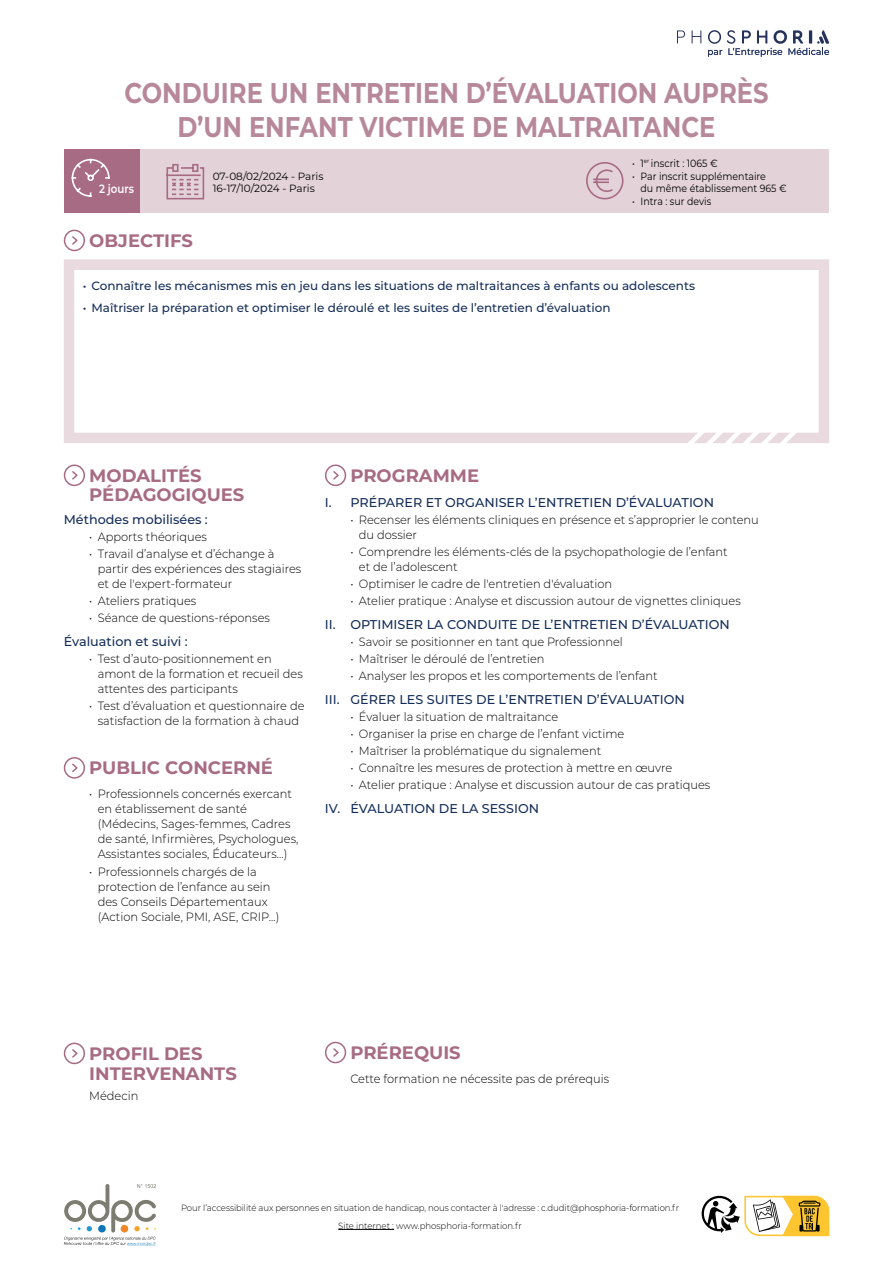
<style>
.page{position:relative;width:893px;height:1263px;background:#fff}
.page>*{position:absolute;margin:0;border:0;box-sizing:border-box;transform-origin:0 0}
.t1{font:700 28.5px/34.2px "Montserrat";color:#b7889a;text-align:center;scale:.85 1}
.t2{font:700 18px/19.5px "Montserrat";color:#a76b83}
.t3{font:500 12.75px "Montserrat";color:#152e59}
.t4{font:300 12px/15px "Montserrat";color:#000;scale:.95 1}
.t5{font:500 12px "Montserrat";color:#152e59}
.t6{font:600 12px "Montserrat";color:#fff;scale:.85 1}
.t7{font:10.5px/12.6px "Montserrat";color:#000;scale:.9 1}
.t8{font:10.5px/12.6px "Montserrat";color:#000}
.t9{font:300 9px/17.1px "Montserrat";letter-spacing:-.01em;color:#000;text-align:center;scale:.95 1}
</style>
<div class="page">
<div style="left:64px;top:149px;width:76px;height:64px;background:#a76b83"></div>
<div style="left:140px;top:149px;width:689px;height:64px;background:#e3d3d9"></div>
<div style="left:64px;top:259px;width:765px;height:184px;border:10px solid #e8dadf"></div>
<hr style="left:338px;top:1229px;width:56px;height:1px;background:#000">
<div style="left:64px;top:464px;width:21px;height:22px;border:2px solid #a76b83;border-radius:50%"></div>
<svg style="left:72px;top:471px;width:6px;height:9px"></svg>
<div style="left:325px;top:464px;width:21px;height:22px;border:2px solid #a76b83;border-radius:50%"></div>
<svg style="left:333px;top:471px;width:6px;height:9px"></svg>
<div style="left:325px;top:1042px;width:21px;height:21px;border:2px solid #a76b83;border-radius:50%"></div>
<svg style="left:333px;top:1048px;width:6px;height:9px"></svg>
<div style="left:64px;top:230px;width:21px;height:21px;border:2px solid #a76b83;border-radius:50%"></div>
<svg style="left:72px;top:236px;width:6px;height:9px"></svg>
<div style="left:64px;top:757px;width:21px;height:22px;border:2px solid #a76b83;border-radius:50%"></div>
<svg style="left:72px;top:763px;width:6px;height:9px"></svg>
<div style="left:64px;top:1042px;width:21px;height:22px;border:2px solid #a76b83;border-radius:50%"></div>
<svg style="left:72px;top:1049px;width:6px;height:9px"></svg>
<svg style="left:71px;top:158px;width:39px;height:39px"></svg>
<svg style="left:166px;top:164px;width:39px;height:36px"></svg>
<svg style="left:586px;top:162px;width:38px;height:38px"></svg>
<svg style="left:677px;top:30px;width:152px;height:27px"></svg>
<svg style="left:670px;top:432px;width:142px;height:11px"></svg>
<svg style="left:64px;top:1184px;width:92px;height:62px"></svg>
<svg style="left:702px;top:1196px;width:127px;height:40px"></svg>
<h1 class="t1" style="left:124px;top:74px;width:759px">CONDUIRE UN ENTRETIEN D’ÉVALUATION AUPRÈS<br>D’UN ENFANT VICTIME DE MALTRAITANCE</h1>
<p class="t6" style="left:99px;top:180px;width:42px">2 jours</p>
<h2 class="t2" style="left:89px;top:230px;width:105px">OBJECTIFS</h2>
<p class="t8" style="left:213px;top:169px;width:112px">07-08/02/2024 - Paris<br>16-17/10/2024 - Paris</p>
<p class="t7" style="left:632px;top:156px;width:97px">• 1<sup>er</sup> inscrit : 1065 €</p>
<p class="t7" style="left:640px;top:169px;width:164px;text-indent:-9px">• Par inscrit supplémentaire<br>du même établissement 965 €</p>
<p class="t7" style="left:632px;top:194px;width:90px">• Intra : sur devis</p>
<p class="t5" style="left:83px;top:277px;width:614px">• Connaître les mécanismes mis en jeu dans les situations de maltraitances à enfants ou adolescents</p>
<p class="t5" style="left:83px;top:299px;width:529px">• Maîtriser la préparation et optimiser le déroulé et les suites de l’entretien d’évaluation</p>
<h2 class="t2" style="left:89px;top:465px;width:157px">MODALITÉS<br>PÉDAGOGIQUES</h2>
<p class="t3" style="left:64px;top:510px;width:146px">Méthodes mobilisées :</p>
<p class="t4" style="left:89px;top:529px;width:125px">• Apports théoriques</p>
<p class="t4" style="left:98px;top:546px;width:216px;text-indent:-9px">• Travail d’analyse et d’échange à partir des expériences des stagiaires et de l'expert-formateur</p>
<p class="t4" style="left:89px;top:593px;width:114px">• Ateliers pratiques</p>
<p class="t4" style="left:89px;top:610px;width:192px">• Séance de questions-réponses</p>
<p class="t3" style="left:64px;top:632px;width:125px">Évaluation et suivi :</p>
<p class="t4" style="left:98px;top:651px;width:217px;text-indent:-9px">• Test d’auto-positionnement en amont de la formation et recueil des attentes des participants</p>
<p class="t4" style="left:89px;top:698px;width:228px;text-align:center">• Test d’évaluation et questionnaire de satisfaction de la formation à chaud</p>
<h2 class="t2" style="left:89px;top:757px;width:185px">PUBLIC CONCERNÉ</h2>
<p class="t4" style="left:98px;top:786px;width:213px;text-indent:-9px">• Professionnels concernés exercant en établissement de santé (Médecins, Sages-femmes, Cadres de santé, Infirmières, Psychologues, Assistantes sociales, Éducateurs…)</p>
<p class="t4" style="left:98px;top:863px;width:193px;text-indent:-8px">• Professionnels chargés de la protection de l’enfance au sein des Conseils Départementaux (Action Sociale, PMI, ASE, CRIP...)</p>
<h2 class="t2" style="left:350px;top:465px;width:130px">PROGRAMME</h2>
<p class="t3" style="left:325px;top:493px;width:391px">I. PRÉPARER ET ORGANISER L’ENTRETIEN D’ÉVALUATION</p>
<p class="t4" style="left:359px;top:512px;width:422px;text-indent:-9px">• Recenser les éléments cliniques en présence et s’approprier le contenu du dossier</p>
<p class="t4" style="left:359px;top:544px;width:390px;text-indent:-9px">• Comprendre les éléments-clés de la psychopathologie de l’enfant et de l’adolescent</p>
<p class="t4" style="left:350px;top:576px;width:277px">• Optimiser le cadre de l'entretien d'évaluation</p>
<p class="t4" style="left:350px;top:593px;width:412px">• Atelier pratique : Analyse et discussion autour de vignettes cliniques</p>
<p class="t3" style="left:325px;top:615px;width:406px">II. OPTIMISER LA CONDUITE DE L’ENTRETIEN D’ÉVALUATION</p>
<p class="t4" style="left:350px;top:634px;width:288px">• Savoir se positionner en tant que Professionnel</p>
<p class="t4" style="left:350px;top:651px;width:206px">• Maîtriser le déroulé de l’entretien</p>
<p class="t4" style="left:350px;top:668px;width:325px">• Analyser les propos et les comportements de l’enfant</p>
<p class="t3" style="left:325px;top:690px;width:361px">III. GÉRER LES SUITES DE L’ENTRETIEN D’ÉVALUATION</p>
<p class="t4" style="left:350px;top:708px;width:220px">• Évaluer la situation de maltraitance</p>
<p class="t4" style="left:350px;top:726px;width:290px">• Organiser la prise en charge de l’enfant victime</p>
<p class="t4" style="left:350px;top:743px;width:265px">• Maîtriser la problématique du signalement</p>
<p class="t4" style="left:350px;top:760px;width:340px">• Connaître les mesures de protection à mettre en œuvre</p>
<p class="t4" style="left:350px;top:777px;width:380px">• Atelier pratique : Analyse et discussion autour de cas pratiques</p>
<p class="t3" style="left:325px;top:799px;width:216px">IV. ÉVALUATION DE LA SESSION</p>
<h2 class="t2" style="left:89px;top:1043px;width:149px">PROFIL DES<br>INTERVENANTS</h2>
<h2 class="t2" style="left:350px;top:1042px;width:112px">PRÉREQUIS</h2>
<p class="t4" style="left:350px;top:1071px;width:274px">Cette formation ne nécessite pas de prérequis</p>
<p class="t4" style="left:89px;top:1088px;width:53px">Médecin</p>
<p class="t9" style="left:181px;top:1199px;width:526px">Pour l’accessibilité aux personnes en situation de handicap, nous contacter à l'adresse : c.dudit@phosphoria-formation.fr<br>Site internet : www.phosphoria-formation.fr</p>
</div>
